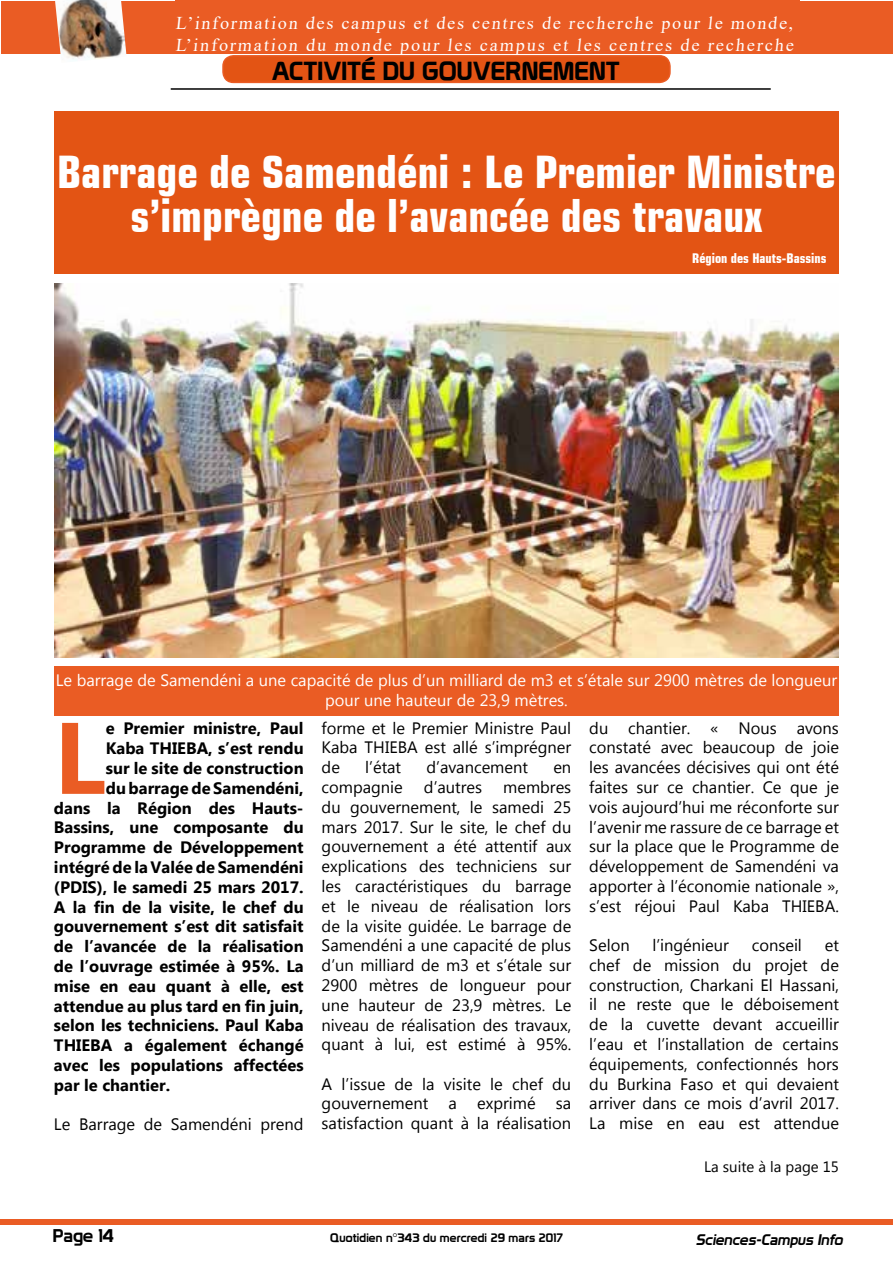
<style>
.page{position:relative;width:893px;height:1263px;background:#fff}
.page>*{position:absolute;margin:0;border:0;box-sizing:border-box;transform-origin:0 0}
.t1{font:700 101.4px "Myanmar Text";color:#ea5c24}
.t2{font:700 condensed 45px/43.5px "Square 721 BT";color:#fff;text-align:center}
.t3{font:25.5px "Prototype";color:#000}
.t4{font:18px/21.6px "Times New Roman";letter-spacing:.105em;color:#fff}
.t5{font:18px "Prototype";color:#000}
.t6{font:16.5px/19.8px "Myanmar Text";color:#000;text-align:justify}
.t7{font:700 16.5px "Myanmar Text";color:#000}
.t8{font:16.5px/19.8px "Myanmar Text";color:#fff;text-align:center}
.t9{font:italic 15px "Prototype";color:#000}
.t10{font:15px "Myanmar Text";color:#000}
.t11{font:700 condensed 13.5px "Square 721 BT";color:#fff}
.t12{font:12px "Prototype";letter-spacing:.01em;color:#000}
</style>
<div class="page">
<div style="left:1px;top:1219px;width:892px;height:6px;background:#ea5c24"></div>
<div style="left:1px;top:2px;width:892px;height:52px;background:#ea5c24"></div>
<img style="left:55px;top:0;width:72px;height:61px">
<div style="left:175px;top:0;width:625px;height:53px;background:#ea5c24"></div>
<hr style="left:171px;top:88px;width:600px;height:2px;background:#000">
<div style="left:223px;top:56px;width:447px;height:26px;background:#e35414;border-radius:10px"></div>
<div style="left:222px;top:55px;width:449px;height:28px;border:2px solid #ea5c24;border-radius:10px"></div>
<div style="left:54px;top:112px;width:785px;height:162px;background:#e35414"></div>
<img style="left:54px;top:283px;width:785px;height:375px">
<div style="left:54px;top:666px;width:785px;height:50px;background:#ea5c24"></div>
<p class="t4" style="left:175px;top:12px;width:622px">L’information des campus et des centres de recherche pour le monde,<br>L’information du monde pour les campus et les centres de recherche</p>
<h3 class="t3" style="left:272px;top:55px;width:350px">ACTIVITÉ DU GOUVERNEMENT</h3>
<h2 class="t2" style="left:57px;top:150px;width:780px">Barrage de Samendéni : Le Premier Ministre s’imprègne de l’avancée des travaux</h2>
<p class="t11" style="left:692px;top:250px;width:136px">Région des Hauts-Bassins</p>
<p class="t8" style="left:56px;top:671px;width:783px">Le barrage de Samendéni a une capacité de plus d’un milliard de m3 et s’étale sur 2900 mètres de longueur pour une hauteur de 23,9 mètres.</p>
<h1 class="t1" style="left:54px;top:699px;width:53px">L</h1>
<p class="t7" style="left:106px;top:719px;width:199px">e Premier ministre, Paul</p>
<p class="t7" style="left:106px;top:739px;width:199px">Kaba THIEBA, s’est rendu</p>
<p class="t7" style="left:106px;top:759px;width:199px">sur le site de construction</p>
<p class="t7" style="left:106px;top:778px;width:199px">du barrage de Samendéni,</p>
<p class="t7" style="left:54px;top:798px;width:251px">dans la Région des Hauts-</p>
<p class="t7" style="left:54px;top:818px;width:251px">Bassins, une composante du</p>
<p class="t7" style="left:54px;top:838px;width:251px">Programme de Développement</p>
<p class="t7" style="left:54px;top:858px;width:251px">intégré de la Valée de Samendéni</p>
<p class="t7" style="left:54px;top:877px;width:251px">(PDIS), le samedi 25 mars 2017.</p>
<p class="t7" style="left:54px;top:897px;width:251px">A la fin de la visite, le chef du</p>
<p class="t7" style="left:54px;top:917px;width:251px">gouvernement s’est dit satisfait</p>
<p class="t7" style="left:54px;top:937px;width:251px">de l’avancée de la réalisation</p>
<p class="t7" style="left:54px;top:957px;width:251px">de l’ouvrage estimée à 95%. La</p>
<p class="t7" style="left:54px;top:976px;width:251px">mise en eau quant à elle, est</p>
<p class="t7" style="left:54px;top:996px;width:251px">attendue au plus tard en fin juin,</p>
<p class="t7" style="left:54px;top:1016px;width:251px">selon les techniciens. Paul Kaba</p>
<p class="t7" style="left:54px;top:1036px;width:251px">THIEBA a également échangé</p>
<p class="t7" style="left:54px;top:1056px;width:251px">avec les populations affectées</p>
<p class="t7" style="left:54px;top:1075px;width:118px">par le chantier.</p>
<p class="t6" style="left:54px;top:1114px;width:251px">Le Barrage de Samendéni prend</p>
<p class="t6" style="left:322px;top:718px;width:251px">forme et le Premier Ministre Paul Kaba THIEBA est allé s’imprégner de</p>
<p class="t6" style="left:365px;top:757px;width:37px">l’état</p>
<p class="t6" style="left:426px;top:757px;width:103px">d’avancement</p>
<p class="t6" style="left:553px;top:757px;width:19px">en</p>
<p class="t6" style="left:322px;top:777px;width:83px">compagnie</p>
<p class="t6" style="left:424px;top:777px;width:60px">d’autres</p>
<p class="t6" style="left:322px;top:777px;width:251px;text-indent:182px">membres du gouvernement, le samedi 25 mars 2017. Sur le site, le chef du gouvernement a été attentif aux explications des techniciens sur les caractéristiques du barrage et le niveau de réalisation lors de la visite guidée. Le barrage de Samendéni a une capacité de plus d’un milliard de m3 et s’étale sur 2900 mètres de longueur pour une hauteur de 23,9 mètres. Le niveau de réalisation des travaux, quant à lui, est estimé à 95%.</p>
<p class="t6" style="left:322px;top:1074px;width:251px">A l’issue de la visite le chef du gouvernement a exprimé sa satisfaction quant à la réalisation</p>
<p class="t6" style="left:589px;top:718px;width:251px">du chantier. « Nous avons constaté avec beaucoup de joie les avancées décisives qui ont été faites sur ce chantier. Ce que je vois aujourd’hui me réconforte sur l’avenir me rassure de ce barrage et sur la place que le Programme de développement de Samendéni va apporter à l’économie nationale », s’est réjoui Paul Kaba THIEBA.</p>
<p class="t6" style="left:589px;top:935px;width:42px">Selon</p>
<p class="t6" style="left:652px;top:935px;width:78px">l’ingénieur</p>
<p class="t6" style="left:752px;top:935px;width:52px">conseil</p>
<p class="t6" style="left:589px;top:935px;width:251px;text-indent:235px">et chef de mission du projet de construction, Charkani El Hassani, il ne reste que le déboisement de la cuvette devant accueillir l’eau et l’installation de certains équipements, confectionnés hors du Burkina Faso et qui devaient arriver dans ce mois d’avril 2017.<br>La mise en eau est attendue</p>
<p class="t10" style="left:704px;top:1158px;width:136px">La suite à la page 15</p>
<p class="t5" style="left:53px;top:1225px;width:63px">Page 14</p>
<p class="t12" style="left:330px;top:1230px;width:234px">Quotidien n°343 du mercredi 29 mars 2017</p>
<p class="t9" style="left:696px;top:1231px;width:152px">Sciences-Campus Info</p>
</div>
